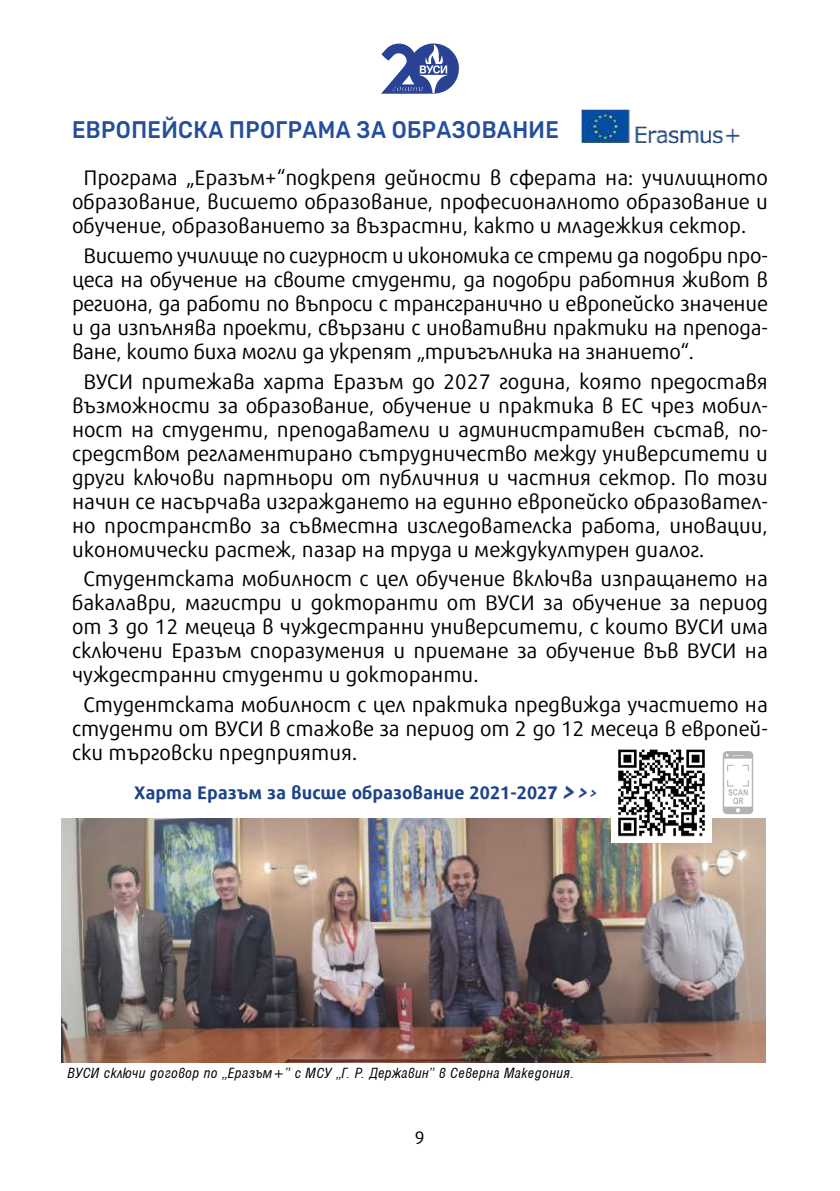
<style>
.page{position:relative;width:840px;height:1191px;background:#fff}
.page>*{position:absolute;margin:0;border:0;box-sizing:border-box;transform-origin:0 0}
.t1{font:500 24px "Rubik";letter-spacing:.02em;color:#254e9c;scale:.9 1}
.t2{font:21px/24px "Repo";color:#000;text-align:justify}
.t3{font:700 18px "Repo";color:#1e4387}
.t4{font:18px "Repo";color:#000}
.t5{font:italic condensed 16px "Helen Bg";letter-spacing:.04em;color:#000}
.s1{font-family:"Rubik";font-style:italic;font-size:20.8px;color:#294293}
.s2{font-family:"Rubik";font-style:italic;font-size:16.2px;color:#294293}
.s3{font-family:"Rubik";font-style:italic;font-size:11.6px;color:#294293}
</style>
<div class="page">
<svg style="left:381px;top:43px;width:77px;height:51px"></svg>
<img style="left:581px;top:109px;width:159px;height:35px">
<img style="left:61px;top:818px;width:703px;height:244px">
<svg style="left:722px;top:751px;width:30px;height:63px"></svg>
<div style="left:610px;top:742px;width:101px;height:100px;background:#fff"></div>
<img style="left:618px;top:749px;width:87px;height:88px">
<p class="t1" style="left:72px;top:117px;width:542px">ЕВРОПЕЙСКА ПРОГРАМА ЗА ОБРАЗОВАНИЕ</p>
<p class="t2" style="left:72px;top:164px;width:697px;text-indent:11px">Програма „Еразъм+“подкрепя дейности в сферата на: училищното образование, висшето образование, професионалното образование и обучение, образованието за възрастни, както и младежкия сектор.</p>
<p class="t2" style="left:72px;top:241px;width:697px;text-indent:11px">Висшето училище по сигурност и икономика се стреми да подобри про&shy;цеса на обучение на своите студенти, да подобри работния живот в региона, да работи по въпроси с трансгранично и европейско значение и да изпълнява проекти, свързани с иновативни практики на препода&shy;ване, които биха могли да укрепят „триъгълника на знанието“.</p>
<p class="t2" style="left:72px;top:367px;width:697px;text-indent:11px">ВУСИ притежава харта Еразъм до 2027 година, която предоставя възможности за образование, обучение и практика в ЕС чрез мобил&shy;ност на студенти, преподаватели и административен състав, по&shy;средством регламентирано сътрудничество между университети и други ключови партньори от публичния и частния сектор. По този начин се насърчава изграждането на единно европейско образовател&shy;но пространство за съвместна изследователска работа, иновации, икономически растеж, пазар на труда и междукултурен диалог.</p>
<p class="t2" style="left:72px;top:565px;width:697px;text-indent:11px">Студентската мобилност с цел обучение включва изпращането на бакалаври, магистри и докторанти от ВУСИ за обучение за период от 3 до 12 мецеца в чуждестранни университети, с които ВУСИ има сключени Еразъм споразумения и приемане за обучение във ВУСИ на чуждестранни студенти и докторанти.</p>
<p class="t2" style="left:72px;top:690px;width:697px;text-indent:11px">Студентската мобилност с цел практика предвижда участието на студенти от ВУСИ в стажове за период от 2 до 12 месеца в европей&shy;ски търговски предприятия.</p>
<p class="t3" style="left:134px;top:776px;width:463px">Харта Еразъм за висше образование 2021-2027 <span class="s1">&gt;</span> <span class="s2">&gt;</span> <span class="s3">&gt;</span></p>
<p class="t5" style="left:68px;top:1065px;width:507px">ВУСИ сключи договор по „Еразъм+· с МСУ „Г. Р. Державин· в Северна Македония.</p>
<p class="t4" style="left:414px;top:1122px;width:12px">9</p>
</div>
